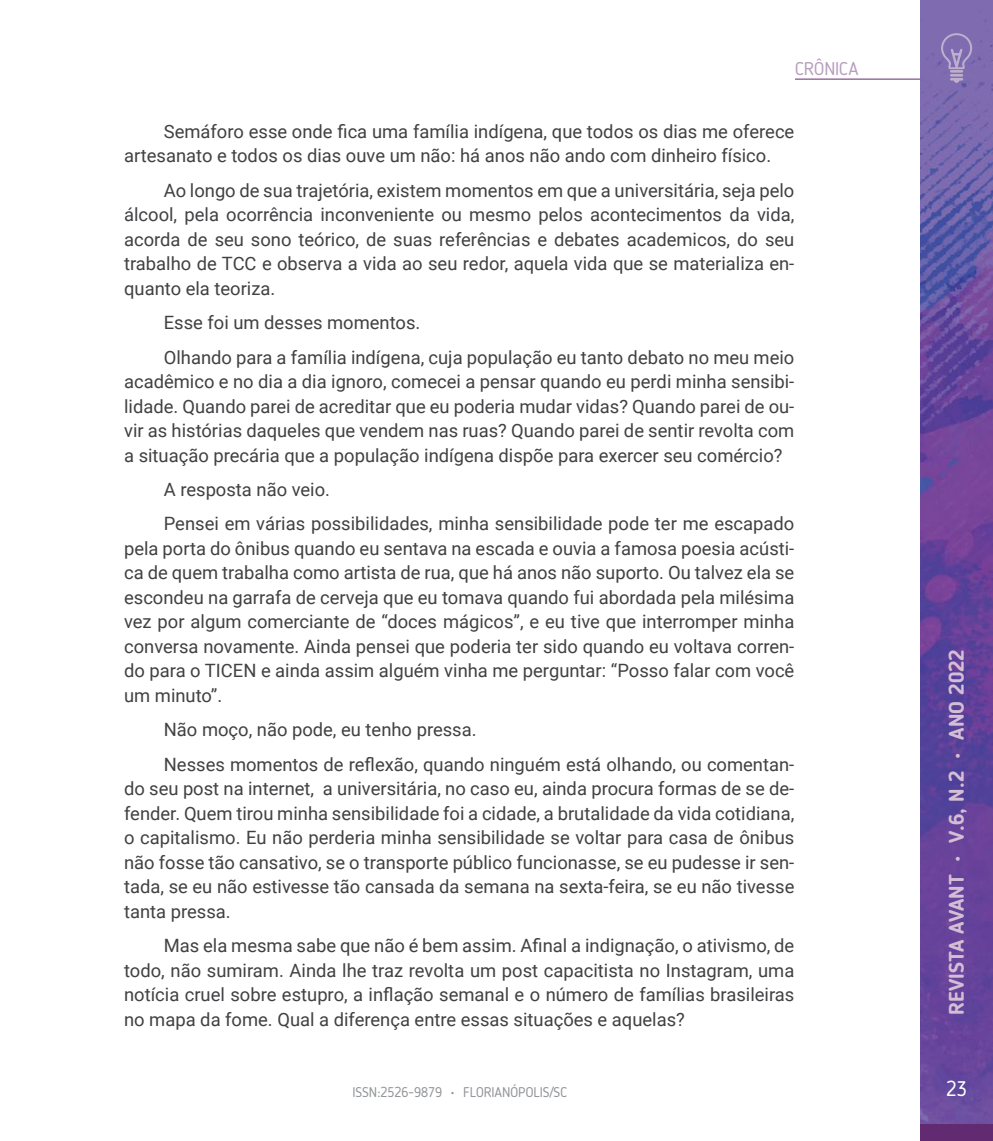
<style>
.page{position:relative;width:993px;height:1141px;background:#fff}
.page>*{position:absolute;margin:0;border:0;box-sizing:border-box;transform-origin:0 0}
.t1{font:700 21px "Blogger Sans";color:#d4bed6}
.t2{font:21px "Blogger Sans";color:#fff}
.t3{font:18.38px/24.5px "Roboto";color:#414042;text-align:justify}
.t4{font:18.38px "Blogger Sans";color:#b79fbe}
.t5{font:14px "Blogger Sans";color:#939598}
.s1{color:#9e81a5}
</style>
<div class="page">
<hr style="left:794px;top:79px;width:125px;height:1px;background:#622a70">
<div style="left:919px;top:1033px;width:73px;height:108px;background:#622a70"></div>
<img style="left:919px;top:0;width:73px;height:1124px">
<svg style="left:940px;top:33px;width:31px;height:50px;background:#8e7cb7"></svg>
<p class="t4" style="left:794px;top:57px;width:65px">CRÔNICA</p>
<p class="t3" style="left:124px;top:118px;width:671px;text-indent:40px">Semáforo esse onde fica uma família indígena, que todos os dias me oferece artesanato e todos os dias ouve um não: há anos não ando com dinheiro físico.</p>
<p class="t3" style="left:124px;top:177px;width:671px;text-indent:40px">Ao longo de sua trajetória, existem momentos em que a universitária, seja pelo álcool, pela ocorrência inconveniente ou mesmo pelos acontecimentos da vida, acorda de seu sono teórico, de suas referências e debates academicos, do seu trabalho de TCC e observa a vida ao seu redor, aquela vida que se materializa en&shy;quanto ela teoriza.</p>
<p class="t3" style="left:164px;top:305px;width:631px;line-height:34.5px">Esse foi um desses momentos.<br>Olhando para a família indígena, cuja população eu tanto debato no meu meio</p>
<p class="t3" style="left:124px;top:369px;width:671px">acadêmico e no dia a dia ignoro, comecei a pensar quando eu perdi minha sensibi&shy;lidade. Quando parei de acreditar que eu poderia mudar vidas? Quando parei de ou&shy;vir as histórias daqueles que vendem nas ruas? Quando parei de sentir revolta com a situação precária que a população indígena dispõe para exercer seu comércio?</p>
<p class="t3" style="left:164px;top:471px;width:631px;line-height:34.5px">A resposta não veio.<br>Pensei em várias possibilidades, minha sensibilidade pode ter me escapado</p>
<p class="t3" style="left:124px;top:535px;width:671px">pela porta do ônibus quando eu sentava na escada e ouvia a famosa poesia acústi&shy;ca de quem trabalha como artista de rua, que há anos não suporto. Ou talvez ela se escondeu na garrafa de cerveja que eu tomava quando fui abordada pela milésima vez por algum comerciante de “doces mágicos”, e eu tive que interromper minha conversa novamente. Ainda pensei que poderia ter sido quando eu voltava corren&shy;do para o TICEN e ainda assim alguém vinha me perguntar: “Posso falar com você um minuto”.</p>
<p class="t3" style="left:164px;top:712px;width:631px;line-height:34.5px">Não moço, não pode, eu tenho pressa.<br>Nesses momentos de reflexão, quando ninguém está olhando, ou comentan-</p>
<p class="t3" style="left:124px;top:776px;width:671px">do seu post na internet, a universitária, no caso eu, ainda procura formas de se de&shy;fender. Quem tirou minha sensibilidade foi a cidade, a brutalidade da vida cotidiana, o capitalismo. Eu não perderia minha sensibilidade se voltar para casa de ônibus não fosse tão cansativo, se o transporte público funcionasse, se eu pudesse ir sen&shy;tada, se eu não estivesse tão cansada da semana na sexta-feira, se eu não tivesse tanta pressa.</p>
<p class="t3" style="left:124px;top:933px;width:671px;text-indent:40px">Mas ela mesma sabe que não é bem assim. Afinal a indignação, o ativismo, de todo, não sumiram. Ainda lhe traz revolta um post capacitista no Instagram, uma notícia cruel sobre estupro, a inflação semanal e o número de famílias brasileiras no mapa da fome. Qual a diferença entre essas situações e aquelas?</p>
<p class="t1" style="left:943px;top:1015px;width:367px;rotate:-90deg">REVISTA AVANT • V.6, N.2 • ANO 2022</p>
<p class="t5" style="left:352px;top:1084px;width:216px">ISSN:2526-9879 <span class="s1">•</span> FLORIANÓPOLIS/SC</p>
<p class="t2" style="left:945px;top:1076px;width:22px">23</p>
</div>
